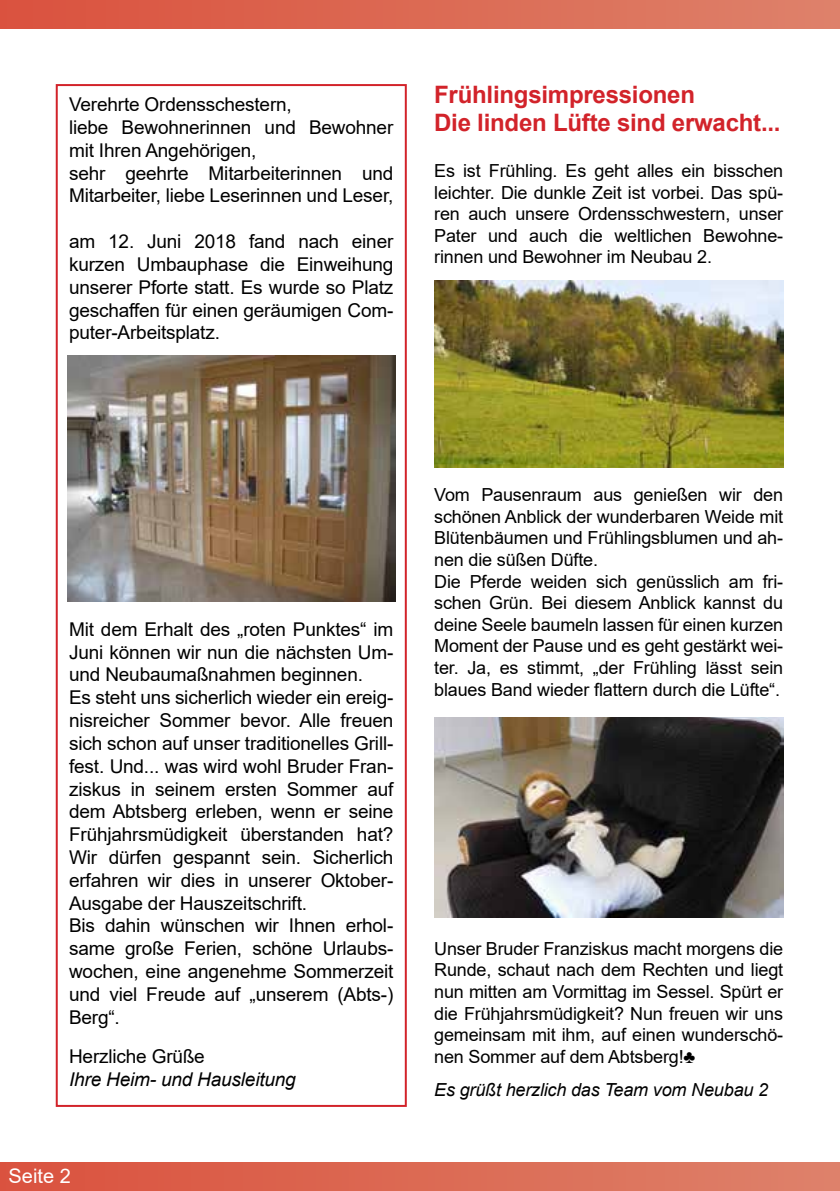
<style>
.page{position:relative;width:840px;height:1191px;background:#fff}
.page>*{position:absolute;margin:0;border:0;box-sizing:border-box;transform-origin:0 0}
.t1{font:700 24px/28.8px "Arial";letter-spacing:-.01em;color:#d2232a}
.t2{font:20px "Arial";color:#fff}
.t3{font:19px/22.8px "Arial";letter-spacing:-.01em;color:#000}
.t4{font:italic 19px "Arial";letter-spacing:-.01em;color:#000}
.t5{font:18px/21.6px "Arial";letter-spacing:-.01em;color:#000;text-align:justify}
.t6{font:italic 18px "Arial";letter-spacing:-.01em;color:#000}
</style>
<div class="page">
<div style="left:0;top:1162px;width:839px;height:28px;background:linear-gradient(to right,#da523e,#de816a)"></div>
<div style="left:0;top:0;width:839px;height:29px;background:linear-gradient(to right,#da523e,#de816a)"></div>
<img style="left:434px;top:717px;width:348px;height:200px">
<img style="left:434px;top:280px;width:348px;height:187px">
<img style="left:67px;top:356px;width:328px;height:246px">
<div style="left:56px;top:84px;width:350px;height:1023px;border:2px solid #d2232a"></div>
<p class="t3" style="left:69px;top:93px;width:325px">Verehrte Ordensschestern,<br>liebe Bewohnerinnen und Bewohner mit Ihren Angehörigen,<br>sehr geehrte Mitarbeiterinnen und<br>Mitarbeiter, liebe Leserinnen und Leser,</p>
<p class="t3" style="left:69px;top:230px;width:325px;text-align:justify">am 12. Juni 2018 fand nach einer kurzen Umbauphase die Einweihung unserer Pforte statt. Es wurde so Platz geschaffen für einen geräumigen Com&shy;puter-Arbeitsplatz.</p>
<p class="t1" style="left:434px;top:80px;width:347px">Frühlingsimpressionen<br>Die linden Lüfte sind erwacht...</p>
<p class="t5" style="left:434px;top:160px;width:350px">Es ist Frühling. Es geht alles ein bisschen leichter. Die dunkle Zeit ist vorbei. Das spü&shy;ren auch unsere Ordensschwestern, unser Pater und auch die weltlichen Bewohne&shy;rinnen und Bewohner im Neubau 2.</p>
<p class="t3" style="left:69px;top:617px;width:325px">Mit dem Erhalt des „roten Punktes“ im Juni können wir nun die nächsten Um&shy;und Neubaumaßnahmen beginnen.<br>Es steht uns sicherlich wieder ein ereig&shy;nisreicher Sommer bevor. Alle freuen sich schon auf unser traditionelles Grill&shy;fest. Und... was wird wohl Bruder Fran&shy;ziskus in seinem ersten Sommer auf dem Abtsberg erleben, wenn er seine Frühjahrsmüdigkeit überstanden hat?<br>Wir dürfen gespannt sein. Sicherlich erfahren wir dies in unserer Oktober-Ausgabe der Hauszeitschrift.<br>Bis dahin wünschen wir Ihnen erhol&shy;same große Ferien, schöne Urlaubs&shy;wochen, eine angenehme Sommerzeit und viel Freude auf „unserem (Abts-)<br>Berg“.</p>
<p class="t3" style="left:69px;top:1045px;width:137px">Herzliche Grüße</p>
<p class="t4" style="left:69px;top:1067px;width:228px">Ihre Heim- und Hausleitung</p>
<p class="t2" style="left:9px;top:1162px;width:64px">Seite 2</p>
<p class="t5" style="left:434px;top:484px;width:350px;text-align:left">Vom Pausenraum aus genießen wir den schönen Anblick der wunderbaren Weide mit Blütenbäumen und Frühlingsblumen und ah&shy;nen die süßen Düfte.<br>Die Pferde weiden sich genüsslich am fri&shy;schen Grün. Bei diesem Anblick kannst du deine Seele baumeln lassen für einen kurzen Moment der Pause und es geht gestärkt wei&shy;ter. Ja, es stimmt, „der Frühling lässt sein blaues Band wieder flattern durch die Lüfte“.</p>
<p class="t5" style="left:434px;top:937px;width:350px">Unser Bruder Franziskus macht morgens die Runde, schaut nach dem Rechten und liegt nun mitten am Vormittag im Sessel. Spürt er die Frühjahrsmüdigkeit? Nun freuen wir uns gemeinsam mit ihm, auf einen wunderschö&shy;nen Sommer auf dem Abtsberg!♣</p>
<p class="t6" style="left:434px;top:1077px;width:335px">Es grüßt herzlich das Team vom Neubau 2</p>
</div>
